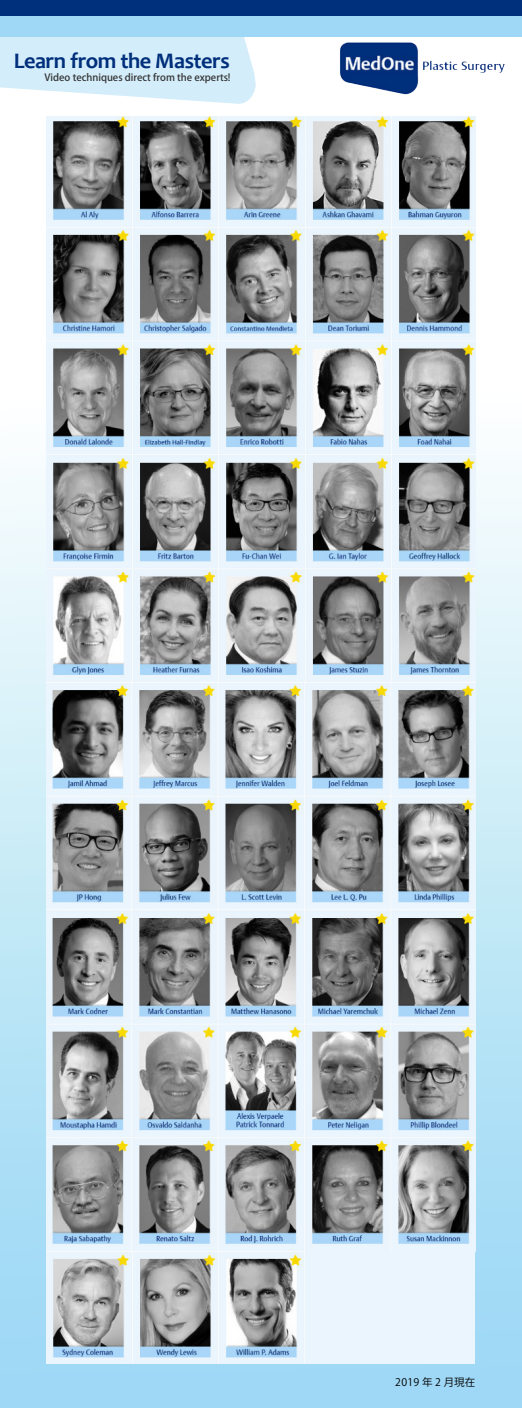
<style>
.page{position:relative;width:522px;height:1408px;background:#fff}
.page>*{position:absolute;margin:0;border:0;box-sizing:border-box;transform-origin:0 0}
.t1{font:700 22.31px "Candara";letter-spacing:-.02em;color:#002f7b}
.t2{font:10.5px "Koz Go Pr 6 N";letter-spacing:.02em;color:#000}
.t3{font:500 9.89px "Koz Go Pr 6 N";color:#333}
</style>
<div class="page">
<div style="left:0;top:0;width:522px;height:1408px;background:linear-gradient(to bottom,#fff,#9ad8f4)"></div>
<svg style="left:0;top:36px;width:256px;height:68px;background:#d7effa"></svg>
<div style="left:0;top:14px;width:522px;height:22px;background:#9ed8f6"></div>
<div style="left:0;top:0;width:522px;height:15px;background:#002f7b"></div>
<img style="left:46px;top:116px;width:429px;height:1247px">
<div style="left:305px;top:1251px;width:169px;height:112px;background:#ebf5fd"></div>
<img style="left:332px;top:36px;width:179px;height:64px">
<h1 class="t1" style="left:14px;top:47px;width:217px">Learn from the Masters</h1>
<p class="t3" style="left:44px;top:72px;width:188px">Video techniques direct from the experts!</p>
<p class="t2" style="left:395px;top:1376px;width:82px">2019 年 2 月現在</p>
</div>
